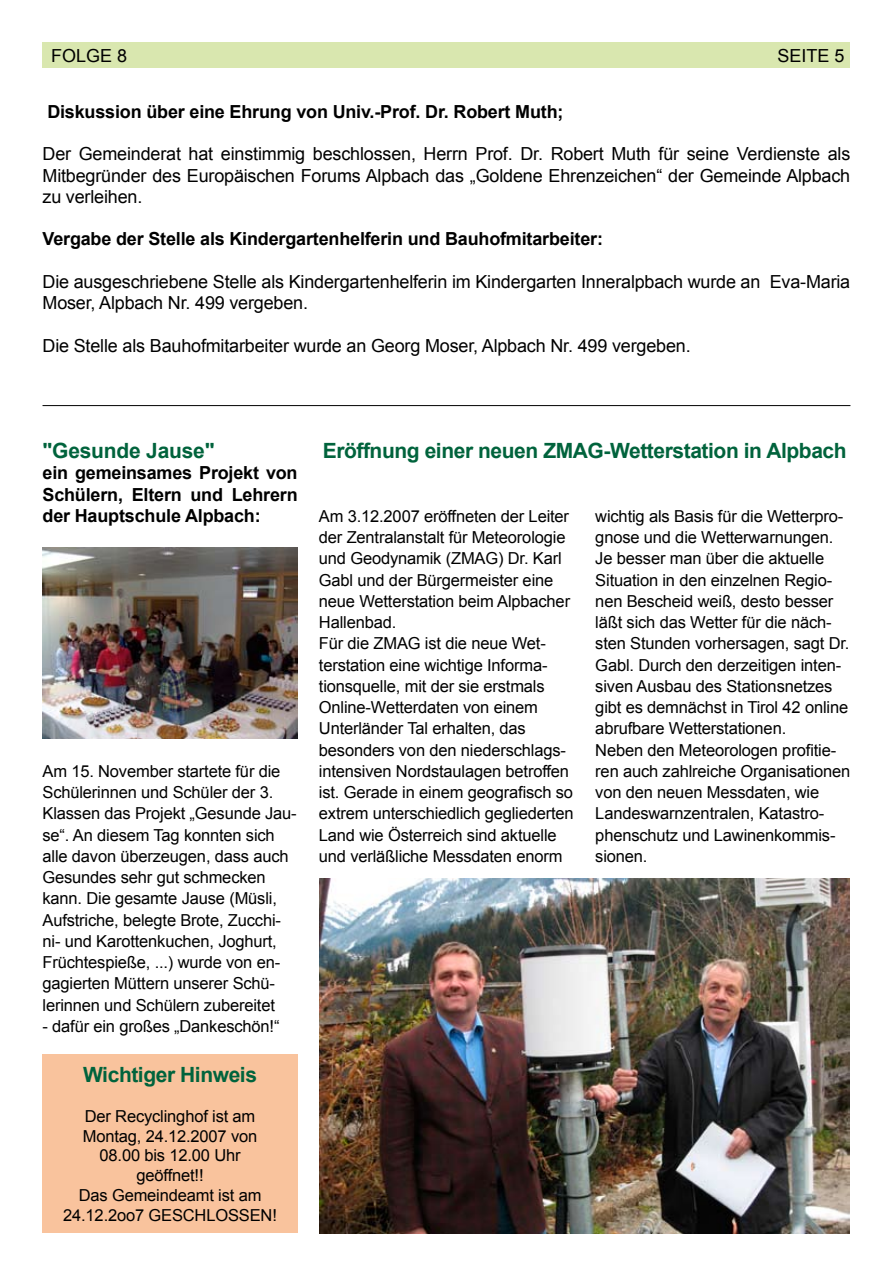
<style>
.page{position:relative;width:893px;height:1263px;background:#fff}
.page>*{position:absolute;margin:0;border:0;box-sizing:border-box;transform-origin:0 0}
.t1{font:700 21px "Arial";letter-spacing:-.02em;color:#00633c}
.t2{font:18px/21.3px "Arial";letter-spacing:-.01em;color:#000;text-align:justify}
.t3{font:700 18px/21.3px "Arial";letter-spacing:-.01em;color:#000;text-align:justify}
.t4{font:16.5px/21.3px "Arial";letter-spacing:-.01em;color:#000}
</style>
<div class="page">
<div style="left:43px;top:43px;width:807px;height:25px;background:#d9e7af"></div>
<img style="left:43px;top:547px;width:255px;height:191px">
<img style="left:320px;top:879px;width:530px;height:354px">
<hr style="left:43px;top:405px;width:807px;height:1px;background:#000">
<div style="left:43px;top:1054px;width:255px;height:179px;background:#f9c39d"></div>
<p class="t2" style="left:51px;top:45px;width:78px">FOLGE 8</p>
<p class="t2" style="left:778px;top:45px;width:69px">SEITE 5</p>
<p class="t2" style="left:117px;top:45px;width:12px">3</p>
<p class="t3" style="left:47px;top:101px;width:518px">Diskussion über eine Ehrung von Univ.-Prof. Dr. Robert Muth;</p>
<p class="t2" style="left:43px;top:143px;width:809px">Der Gemeinderat hat einstimmig beschlossen, Herrn Prof. Dr. Robert Muth für seine Verdienste als Mitbegründer des Europäischen Forums Alpbach das „Goldene Ehrenzeichen“ der Gemeinde Alpbach zu verleihen.</p>
<p class="t3" style="left:43px;top:228px;width:562px">Vergabe der Stelle als Kindergartenhelferin und Bauhofmitarbeiter:</p>
<p class="t2" style="left:43px;top:271px;width:809px">Die ausgeschriebene Stelle als Kindergartenhelferin im Kindergarten Inneralpbach wurde an Eva-Maria<br>Moser, Alpbach Nr. 499 vergeben.</p>
<p class="t2" style="left:43px;top:335px;width:650px">Die Stelle als Bauhofmitarbeiter wurde an Georg Moser, Alpbach Nr. 499 vergeben.</p>
<p class="t1" style="left:43px;top:439px;width:174px">"Gesunde Jause"</p>
<p class="t3" style="left:43px;top:462px;width:257px">ein gemeinsames Projekt von Schülern, Eltern und Lehrern der Hauptschule Alpbach:</p>
<p class="t4" style="left:43px;top:760px;width:256px">Am 15. November startete für die<br>Schülerinnen und Schüler der 3.<br>Klassen das Projekt „Gesunde Jau&shy;se“. An diesem Tag konnten sich alle davon überzeugen, dass auch<br>Gesundes sehr gut schmecken kann. Die gesamte Jause (Müsli,<br>Aufstriche, belegte Brote, Zucchi&shy;ni- und Karottenkuchen, Joghurt,<br>Früchtespieße, ...) wurde von en&shy;gagierten Müttern unserer Schü&shy;lerinnen und Schülern zubereitet</p>
<p class="t4" style="left:43px;top:1015px;width:238px">- dafür ein großes „Dankeschön!“</p>
<p class="t1" style="left:83px;top:1063px;width:175px">Wichtiger Hinweis</p>
<p class="t4" style="left:63px;top:1106px;width:215px;line-height:19.8px;text-align:center">Der Recyclinghof ist am<br>Montag, 24.12.2007 von<br>08.00 bis 12.00 Uhr<br>geöffnet!!<br>Das Gemeindeamt ist am<br>24.12.2oo7 GESCHLOSSEN!</p>
<p class="t1" style="left:323px;top:439px;width:525px">Eröffnung einer neuen ZMAG-Wetterstation in Alpbach</p>
<p class="t4" style="left:319px;top:505px;width:256px">Am 3.12.2007 eröffneten der Leiter der Zentralanstalt für Meteorologie und Geodynamik (ZMAG) Dr. Karl<br>Gabl und der Bürgermeister eine neue Wetterstation beim Alpbacher<br>Hallenbad.<br>Für die ZMAG ist die neue Wet&shy;terstation eine wichtige Informa&shy;tionsquelle, mit der sie erstmals<br>Online-Wetterdaten von einem<br>Unterländer Tal erhalten, das besonders von den niederschlags&shy;intensiven Nordstaulagen betroffen ist. Gerade in einem geografisch so extrem unterschiedlich gegliederten<br>Land wie Österreich sind aktuelle und verläßliche Messdaten enorm</p>
<p class="t4" style="left:595px;top:505px;width:257px">wichtig als Basis für die Wetterpro&shy;gnose und die Wetterwarnungen.<br>Je besser man über die aktuelle<br>Situation in den einzelnen Regio&shy;nen Bescheid weiß, desto besser läßt sich das Wetter für die näch&shy;sten Stunden vorhersagen, sagt Dr.<br>Gabl. Durch den derzeitigen inten&shy;siven Ausbau des Stationsnetzes gibt es demnächst in Tirol 42 online abrufbare Wetterstationen.<br>Neben den Meteorologen profitie&shy;ren auch zahlreiche Organisationen von den neuen Messdaten, wie<br>Landeswarnzentralen, Katastro&shy;phenschutz und Lawinenkommis&shy;sionen.</p>
</div>
